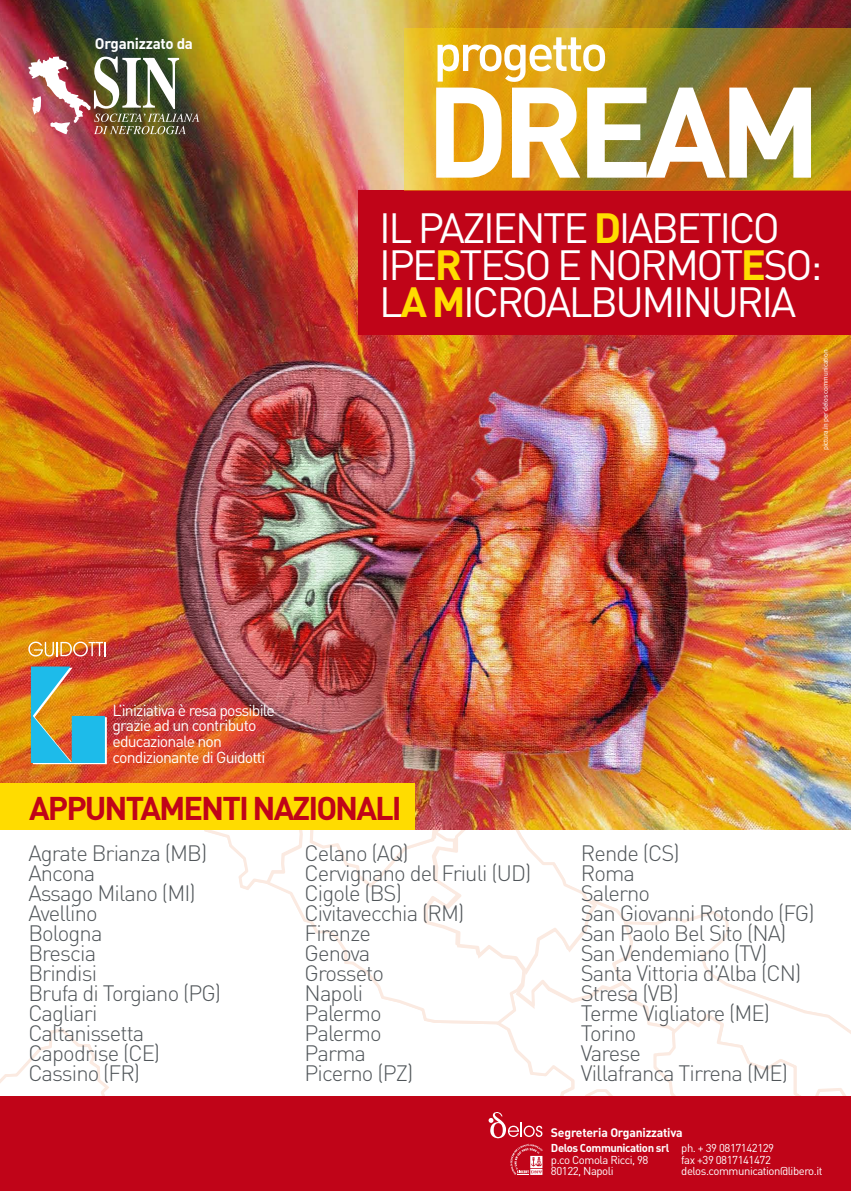
<style>
.page{position:relative;width:851px;height:1191px;background:#fff}
.page>*{position:absolute;margin:0;border:0;box-sizing:border-box;transform-origin:0 0}
.t1{font:126.5px "DIN Bold Alternate";letter-spacing:-.06em;color:#fff}
.t2{font:51.6px "DIN Medium Alternate";letter-spacing:-.06em;color:#fff}
.t3{font:41.7px/37px "DIN";letter-spacing:-.06em;color:#fff}
.t4{font:32.5px "DIN Bold Alternate";letter-spacing:-.06em;color:#c00418}
.t5{font:300 22px/20px "DIN";letter-spacing:-.04em;color:#505559}
.t6{font:15.8px/15.8px "DIN";letter-spacing:-.05em;color:#fff}
.t7{font:15.2px "DIN Bold Alternate";letter-spacing:-.02em;color:#fff}
.t8{font:12.3px "DIN Bold Alternate";letter-spacing:-.02em;color:#fff}
.t9{font:11.3px/11.3px "DIN";letter-spacing:-.04em;color:#fff}
.t10{font:11.3px "DIN Bold Alternate";letter-spacing:-.04em;color:#fff}
.t11{font:7px "Meta Normal";letter-spacing:-.02em;color:#fff}
.s1{font-family:"DIN Bold Alternate";color:#ffdc00}
</style>
<div class="page">
<svg style="left:204px;top:830px;width:60px;height:60px"></svg>
<svg style="left:0;top:1028px;width:109px;height:68px"></svg>
<svg style="left:634px;top:911px;width:173px;height:100px"></svg>
<svg style="left:499px;top:975px;width:212px;height:121px"></svg>
<svg style="left:652px;top:1011px;width:198px;height:85px"></svg>
<svg style="left:264px;top:830px;width:262px;height:195px"></svg>
<svg style="left:304px;top:830px;width:330px;height:182px"></svg>
<img style="left:0;top:0;width:850px;height:830px">
<div style="left:358px;top:191px;width:492px;height:144px;background:#c00418"></div>
<svg style="left:404px;top:28px;width:446px;height:163px;background:#bd8f1b"></svg>
<img style="left:28px;top:56px;width:171px;height:78px">
<img style="left:0;top:347px;width:141px;height:417px">
<div style="left:0;top:784px;width:415px;height:46px;background:#ffdc00"></div>
<div style="left:0;top:1096px;width:850px;height:95px;background:#c00418"></div>
<svg style="left:488px;top:1112px;width:54px;height:63px"></svg>
<p class="t7" style="left:95px;top:34px;width:99px">Organizzato da</p>
<p class="t6" style="left:112px;top:701px;width:164px">L’iniziativa è resa possibile grazie ad un contributo educazionale non condizionante di Guidotti</p>
<h2 class="t2" style="left:433px;top:19px;width:176px">progetto</h2>
<h1 class="t1" style="left:425px;top:49px;width:397px">DREAM</h1>
<h3 class="t3" style="left:379px;top:209px;width:445px">IL PAZIENTE <span class="s1">D</span>IABETICO<br>IPE<span class="s1">R</span>TESO E NORMOT<span class="s1">E</span>SO:<br>L<span class="s1">A M</span>ICROALBUMINURIA</h3>
<p class="t11" style="left:821px;top:450px;width:102px;rotate:-90deg">pictura.in per delos communication</p>
<h3 class="t4" style="left:29px;top:787px;width:374px">APPUNTAMENTI NAZIONALI</h3>
<p class="t5" style="left:28px;top:843px;width:194px">Agrate Brianza (MB)<br>Ancona<br>Assago Milano (MI)<br>Avellino<br>Bologna<br>Brescia<br>Brindisi<br>Brufa di Torgiano (PG)<br>Cagliari<br>Caltanissetta<br>Capodrise (CE)<br>Cassino (FR)</p>
<p class="t5" style="left:304px;top:842px;width:228px">Celano (AQ)<br>Cervignano del Friuli (UD)<br>Cigole (BS)<br>Civitavecchia (RM)<br>Firenze<br>Genova<br>Grosseto<br>Napoli<br>Palermo<br>Palermo<br>Parma<br>Picerno (PZ)</p>
<p class="t5" style="left:580px;top:842px;width:235px">Rende (CS)<br>Roma<br>Salerno<br>San Giovanni Rotondo (FG)<br>San Paolo Bel Sito (NA)<br>San Vendemiano (TV)<br>Santa Vittoria d’Alba (CN)<br>Stresa (VB)<br>Terme Vigliatore (ME)<br>Torino<br>Varese<br>Villafranca Tirrena (ME)</p>
<p class="t8" style="left:551px;top:1124px;width:133px">Segreteria Organizzativa</p>
<p class="t10" style="left:551px;top:1140px;width:120px">Delos Communication srl</p>
<p class="t9" style="left:551px;top:1153px;width:99px">p.co Comola Ricci, 98<br>80122, Napoli</p>
<p class="t9" style="left:681px;top:1142px;width:143px">ph. + 39 0817142129<br>fax +39 0817141472 delos.communication@libero.it</p>
</div>
